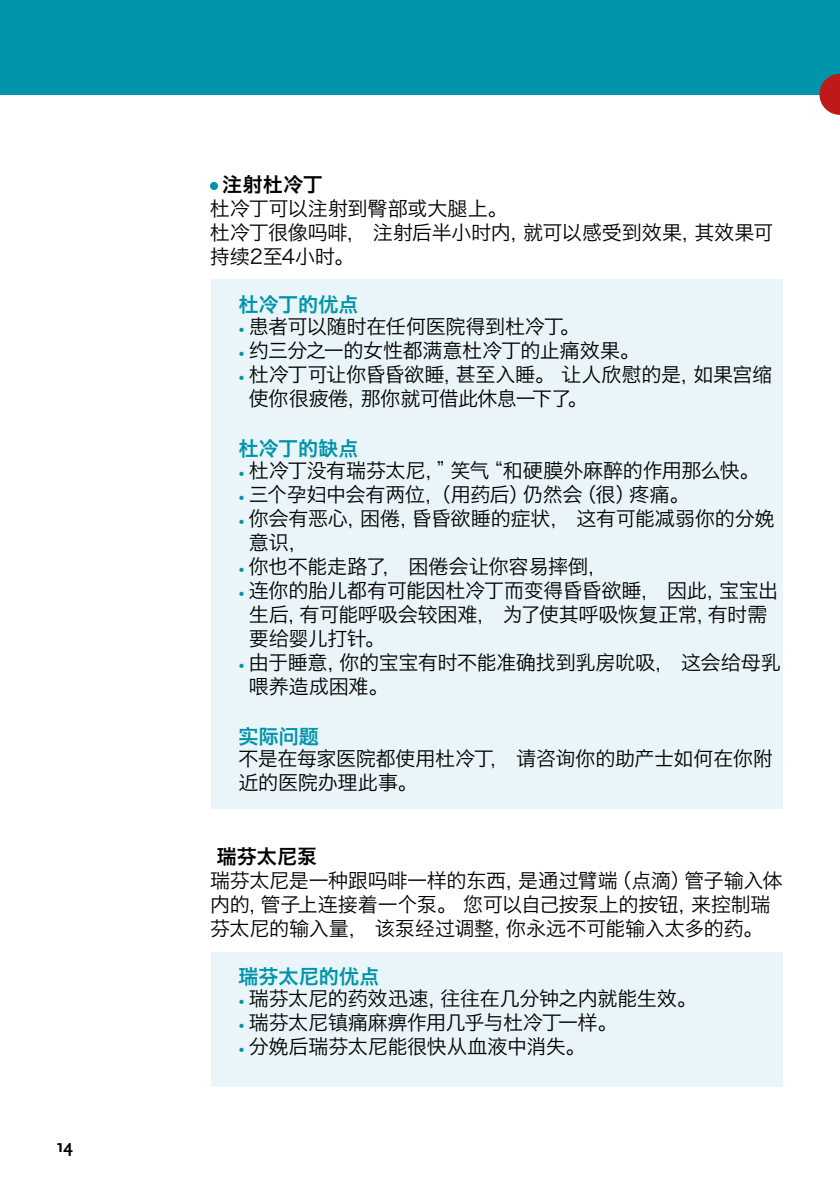
<style>
.page{position:relative;width:840px;height:1191px;background:#fff}
.page>*{position:absolute;margin:0;border:0;box-sizing:border-box;transform-origin:0 0}
.t1{font:20px/24px "Hiragino Sans GB W3";letter-spacing:-.01em;color:#000}
.t2{font:20px "Hiragino Sans GB W6";letter-spacing:.01em;color:#0094aa}
.t3{font:20px "Hiragino Sans GB W6";letter-spacing:.005em;color:#000}
.t4{font:700 18px "Scala Sans";color:#000}
.s1{font-family:"Scala Sans";font-size:18px;color:#0094aa}
</style>
<div class="page">
<div style="left:211px;top:279px;width:571px;height:529px;background:#e9f5f8"></div>
<div style="left:211px;top:952px;width:571px;height:134px;background:#e9f5f8"></div>
<div style="left:210px;top:182px;width:8px;height:8px;background:#0094aa;border-radius:50%"></div>
<div style="left:0;top:0;width:839px;height:95px;background:#0094aa"></div>
<svg style="left:819px;top:74px;width:20px;height:41px"></svg>
<p class="t4" style="left:57px;top:1136px;width:18px">14</p>
<p class="t3" style="left:222px;top:171px;width:102px">注射杜冷丁</p>
<p class="t1" style="left:210px;top:196px;width:564px">杜冷丁可以注射到臀部或大腿上。<br>杜冷丁很像吗啡， 注射后半小时内，就可以感受到效果，其效果可持续2至4小时。</p>
<p class="t2" style="left:238px;top:291px;width:122px">杜冷丁的优点</p>
<p class="t1" style="left:238px;top:314px;width:343px"><span class="s1">•</span> 患者可以随时在任何医院得到杜冷丁。</p>
<p class="t1" style="left:238px;top:338px;width:403px"><span class="s1">•</span> 约三分之一的女性都满意杜冷丁的止痛效果。</p>
<p class="t1" style="left:249px;top:362px;width:524px;text-indent:-10px"><span class="s1">•</span> 杜冷丁可让你昏昏欲睡，甚至入睡。 让人欣慰的是，如果宫缩使你很疲倦，那你就可借此休息一下了。</p>
<p class="t2" style="left:238px;top:435px;width:122px">杜冷丁的缺点</p>
<p class="t1" style="left:238px;top:458px;width:522px"><span class="s1">•</span> 杜冷丁没有瑞芬太尼，”笑气“和硬膜外麻醉的作用那么快。</p>
<p class="t1" style="left:238px;top:482px;width:452px"><span class="s1">•</span> 三个孕妇中会有两位，（用药后）仍然会（很）疼痛。</p>
<p class="t1" style="left:249px;top:506px;width:527px;text-indent:-10px"><span class="s1">•</span> 你会有恶心，困倦，昏昏欲睡的症状， 这有可能减弱你的分娩意识，</p>
<p class="t1" style="left:238px;top:554px;width:371px"><span class="s1">•</span> 你也不能走路了， 困倦会让你容易摔倒，</p>
<p class="t1" style="left:249px;top:578px;width:530px;text-indent:-10px"><span class="s1">•</span> 连你的胎儿都有可能因杜冷丁而变得昏昏欲睡， 因此，宝宝出生后，有可能呼吸会较困难， 为了使其呼吸恢复正常，有时需要给婴儿打针。</p>
<p class="t1" style="left:249px;top:650px;width:533px;text-indent:-10px"><span class="s1">•</span> 由于睡意，你的宝宝有时不能准确找到乳房吮吸， 这会给母乳喂养造成困难。</p>
<p class="t2" style="left:238px;top:723px;width:82px">实际问题</p>
<p class="t1" style="left:238px;top:746px;width:535px">不是在每家医院都使用杜冷丁， 请咨询你的助产士如何在你附近的医院办理此事。</p>
<p class="t3" style="left:216px;top:843px;width:102px">瑞芬太尼泵</p>
<p class="t1" style="left:210px;top:868px;width:573px">瑞芬太尼是一种跟吗啡一样的东西，是通过臂端（点滴）管子输入体内的，管子上连接着一个泵。 您可以自己按泵上的按钮，来控制瑞芬太尼的输入量， 该泵经过调整，你永远不可能输入太多的药。</p>
<p class="t2" style="left:238px;top:963px;width:142px">瑞芬太尼的优点</p>
<p class="t1" style="left:238px;top:986px;width:460px"><span class="s1">•</span> 瑞芬太尼的药效迅速，往往在几分钟之内就能生效。</p>
<p class="t1" style="left:238px;top:1010px;width:380px"><span class="s1">•</span> 瑞芬太尼镇痛麻痹作用几乎与杜冷丁一样。</p>
<p class="t1" style="left:238px;top:1034px;width:348px"><span class="s1">•</span> 分娩后瑞芬太尼能很快从血液中消失。</p>
</div>
